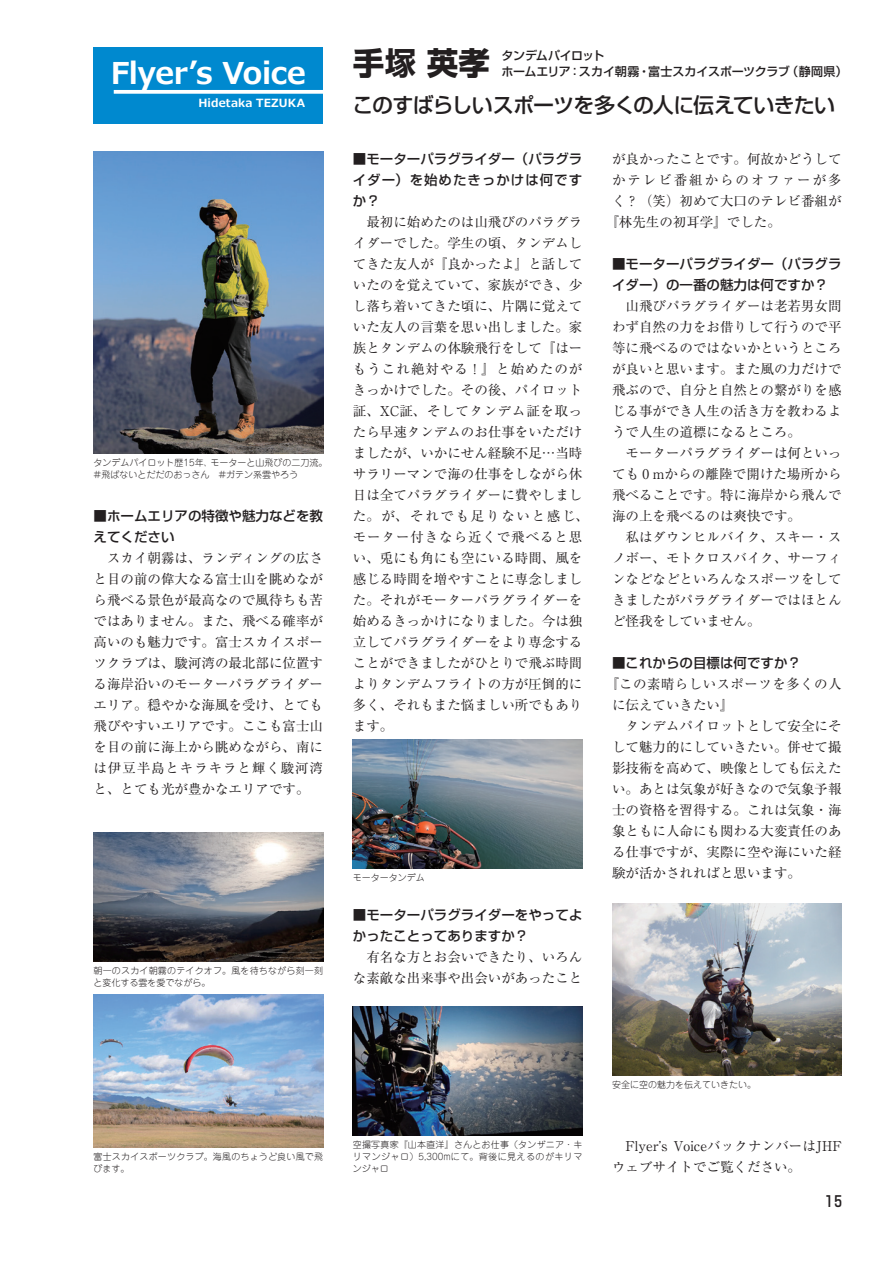
<style>
.page{position:relative;width:893px;height:1263px;background:#fff}
.page>*{position:absolute;margin:0;border:0;box-sizing:border-box;transform-origin:0 0}
.t1{font:700 31.5px "Shin Go Pr 6";color:#231f20}
.t2{font:700 30px "Meiryo";letter-spacing:-.01em;color:#fff}
.t3{font:500 21px "Shin Go Pr 6";letter-spacing:-.035em;color:#231f20}
.t4{font:500 15px "Shin Go Pr 6";color:#231f20}
.t5{font:13.5px/21px "Ryumin Pr 6";color:#231f20;text-align:justify}
.t6{font:500 13.5px/21px "Shin Go Pr 6";color:#231f20}
.t7{font:13.5px/21px "Ryumin Pr 6";letter-spacing:.03em;color:#231f20}
.t8{font:13.5px "Ryumin Pr 6";letter-spacing:.145em;color:#231f20}
.t9{font:500 12px/16.5px "Shin Go Pr 6";letter-spacing:-.025em;color:#231f20}
.t10{font:700 11.25px "Meiryo";letter-spacing:.01em;color:#fff}
.t11{font:300 9px/12px "Jun 101 Pro";color:#231f20}
.t12{font:300 9px/12px "Jun 101 Pro";letter-spacing:.02em;color:#231f20}
</style>
<div class="page">
<img style="left:353px;top:740px;width:229px;height:129px">
<div style="left:94px;top:47px;width:229px;height:76px;background:#0089cf"></div>
<svg style="left:114px;top:90px;width:209px;height:4px"></svg>
<img style="left:94px;top:152px;width:229px;height:301px">
<img style="left:94px;top:995px;width:229px;height:153px">
<img style="left:94px;top:833px;width:229px;height:128px">
<img style="left:353px;top:1006px;width:229px;height:130px">
<img style="left:612px;top:904px;width:230px;height:172px">
<h2 class="t2" style="left:111px;top:52px;width:197px">Flyer’s Voice</h2>
<p class="t10" style="left:187px;top:95px;width:119px">　Hidetaka TEZUKA</p>
<p class="t11" style="left:94px;top:455px;width:235px">タンデムパイロット歴15年、モーターと山飛びの二刀流。#飛ばないとだだのおっさん　#ガテン系雲やろう</p>
<p class="t6" style="left:94px;top:504px;width:231px">■ホームエリアの特徴や魅力などを教えてください</p>
<p class="t5" style="left:94px;top:546px;width:231px;text-indent:13px">スカイ朝霧は、ランディングの広さと目の前の偉大なる富士山を眺めながら飛べる景色が最高なので風待ちも苦ではありません。また、飛べる確率が高いのも魅力です。富士スカイスポーツクラブは、駿河湾の最北部に位置する海岸沿いのモーターパラグライダーエリア。穏やかな海風を受け、とても飛びやすいエリアです。ここも富士山を目の前に海上から眺めながら、南には伊豆半島とキラキラと輝く駿河湾と、とても光が豊かなエリアです。</p>
<p class="t12" style="left:94px;top:964px;width:231px">朝一のスカイ朝霧のテイクオフ。風を待ちながら刻一刻と変化する雲を愛でながら。</p>
<h1 class="t1" style="left:353px;top:38px;width:139px">手塚英孝</h1>
<h3 class="t3" style="left:353px;top:88px;width:484px">このすばらしいスポーツを多くの人に伝えていきたい</h3>
<p class="t9" style="left:501px;top:46px;width:348px">タンデムパイロット<br>ホームエリア：スカイ朝霧・富士スカイスポーツクラブ（静岡県）</p>
<p class="t6" style="left:353px;top:147px;width:231px;text-align:justify">■モーターパラグライダー（パラグライダー）を始めたきっかけは何ですか？</p>
<p class="t5" style="left:353px;top:210px;width:238px;text-align:left;text-indent:14px">最初に始めたのは山飛びのパラグライダーでした。学生の頃、タンデムしてきた友人が『良かったよ』と話していたのを覚えていて、家族ができ、少し落ち着いてきた頃に、片隅に覚えていた友人の言葉を思い出しました。家族とタンデムの体験飛行をして『はーもうこれ絶対やる！』と始めたのがきっかけでした。その後、パイロット証、XC証、そしてタンデム証を取ったら早速タンデムのお仕事をいただけましたが、いかにせん経験不足…当時サラリーマンで海の仕事をしながら休日は全てパラグライダーに費やしました。が、それでも足りないと感じ、モーター付きなら近くで飛べると思い、兎にも角にも空にいる時間、風を感じる時間を増やすことに専念しました。それがモーターパラグライダーを始めるきっかけになりました。今は独立してパラグライダーをより専念することができましたがひとりで飛ぶ時間よりタンデムフライトの方が圧倒的に多く、それもまた悩ましい所でもあります。</p>
<p class="t11" style="left:353px;top:871px;width:74px">モータータンデム</p>
<p class="t6" style="left:353px;top:903px;width:231px">■モーターパラグライダーをやってよかったことってありますか？</p>
<p class="t5" style="left:353px;top:946px;width:231px;text-align:right">有名な方とお会いできたり、いろんな素敵な出来事や出会いがあったこと</p>
<p class="t5" style="left:612px;top:147px;width:231px">が良かったことです。何故かどうして</p>
<p class="t8" style="left:612px;top:169px;width:231px">かテレビ番組からのオファーが多</p>
<p class="t5" style="left:612px;top:189px;width:231px">く？（笑）初めて大口のテレビ番組が</p>
<p class="t5" style="left:605px;top:210px;width:177px">『林先生の初耳学』でした。</p>
<p class="t6" style="left:612px;top:252px;width:231px">■モーターパラグライダー（パラグライダー）の一番の魅力は何ですか？</p>
<p class="t5" style="left:612px;top:294px;width:231px;text-indent:14px">山飛びパラグライダーは老若男女問わず自然の力をお借りして行うので平等に飛べるのではないかというところが良いと思います。また風の力だけで飛ぶので、自分と自然との繋がりを感じる事ができ人生の活き方を教わるようで人生の道標になるところ。</p>
<p class="t5" style="left:612px;top:441px;width:231px;text-indent:14px">モーターパラグライダーは何といっても 0 mからの離陸で開けた場所から飛べることです。特に海岸から飛んで海の上を飛べるのは爽快です。</p>
<p class="t5" style="left:612px;top:525px;width:231px;text-indent:14px">私はダウンヒルバイク、スキー・スノボー、モトクロスバイク、サーフィンなどなどといろんなスポーツをしてきましたがパラグライダーではほとんど怪我をしていません。</p>
<p class="t6" style="left:612px;top:651px;width:191px">■これからの目標は何ですか？</p>
<p class="t7" style="left:612px;top:673px;width:231px;text-indent:-7px">『この素晴らしいスポーツを多くの人に伝えていきたい』</p>
<p class="t5" style="left:612px;top:715px;width:231px;text-indent:14px">タンデムパイロットとして安全にそして魅力的にしていきたい。併せて撮影技術を高めて、映像としても伝えたい。あとは気象が好きなので気象予報士の資格を習得する。これは気象・海象ともに人命にも関わる大変責任のある仕事ですが、実際に空や海にいた経験が活かされればと思います。</p>
<p class="t12" style="left:94px;top:1150px;width:231px">富士スカイスポーツクラブ。海風のちょうど良い風で飛びます。</p>
<p class="t11" style="left:353px;top:1138px;width:231px;text-align:justify">空撮写真家『山本直洋』さんとお仕事（タンザニア・キリマンジャロ）5,300mにて。背後に見えるのがキリマンジャロ</p>
<p class="t11" style="left:612px;top:1078px;width:145px">安全に空の魅力を伝えていきたい。</p>
<p class="t5" style="left:612px;top:1134px;width:231px;text-indent:14px">Flyer’s VoiceバックナンバーはJHFウェブサイトでご覧ください。</p>
<p class="t4" style="left:825px;top:1189px;width:18px">15</p>
</div>
